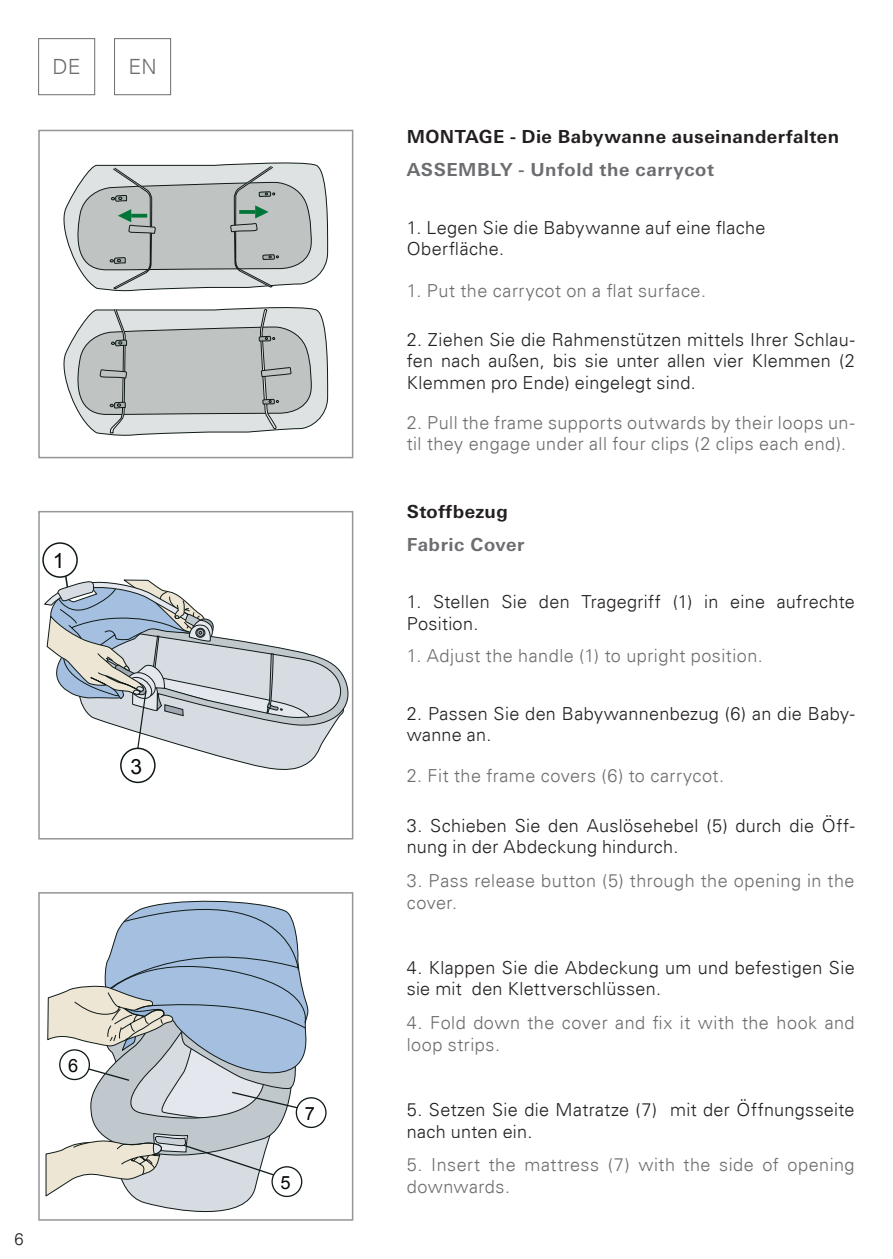
<style>
.page{position:relative;width:893px;height:1259px;background:#fff}
.page>*{position:absolute;margin:0;border:0;box-sizing:border-box;transform-origin:0 0}
.t1{font:300 21px "Univers";color:#6c6d70}
.t2{font:21px "Arial";color:#040908}
.t3{font:18.3px "Arial";color:#040908}
.t4{font:300 18px/21.6px "Univers";letter-spacing:.015em;color:#231f20}
.t5{font:300 18px/21.6px "Univers";letter-spacing:.03em;color:#6c6d70}
.t6{font:700 18px "Univers Next W1 G";letter-spacing:.02em;color:#231f20}
.t7{font:700 18px "Univers Next W1 G";letter-spacing:.03em;color:#6c6d70}
.t8{font:300 16.5px "Univers";color:#231f20}
</style>
<div class="page">
<div style="left:38px;top:38px;width:57px;height:57px;border:1px solid #6c6d70"></div>
<div style="left:114px;top:38px;width:57px;height:57px;border:1px solid #6c6d70"></div>
<div style="left:38px;top:511px;width:315px;height:328px;border:2px solid #939598"></div>
<div style="left:120px;top:747px;width:36px;height:36px;border:2px solid #0f1a17;border-radius:50%"></div>
<div style="left:42px;top:542px;width:36px;height:36px;border:2px solid #0f1a17;border-radius:50%"></div>
<svg style="left:44px;top:574px;width:310px;height:199px"></svg>
<div style="left:38px;top:130px;width:315px;height:328px;border:2px solid #939598"></div>
<svg style="left:63px;top:307px;width:266px;height:129px;background:#c5c8c8"></svg>
<svg style="left:63px;top:162px;width:266px;height:130px;background:#c3c7c6"></svg>
<svg style="left:239px;top:210px;width:16px;height:4px"></svg>
<div style="left:38px;top:892px;width:315px;height:328px;border:2px solid #939598"></div>
<svg style="left:296px;top:1097px;width:30px;height:30px"></svg>
<div style="left:296px;top:1097px;width:31px;height:31px;border:1px solid #0f1a17;border-radius:50%"></div>
<svg style="left:46px;top:892px;width:271px;height:329px"></svg>
<p class="t1" style="left:53px;top:54px;width:30px">DE</p>
<p class="t1" style="left:128px;top:54px;width:28px">EN</p>
<p class="t2" style="left:53px;top:547px;width:13px">1</p>
<p class="t2" style="left:131px;top:752px;width:13px">3</p>
<p class="t3" style="left:68px;top:1053px;width:12px">6</p>
<p class="t8" style="left:14px;top:1228px;width:11px">6</p>
<p class="t3" style="left:305px;top:1101px;width:12px">7</p>
<p class="t3" style="left:281px;top:1170px;width:12px">5</p>
<p class="t6" style="left:407px;top:126px;width:434px">MONTAGE - Die Babywanne auseinanderfalten</p>
<p class="t7" style="left:407px;top:159px;width:309px">ASSEMBLY - Unfold the carrycot</p>
<p class="t4" style="left:407px;top:216px;width:360px">1. Legen Sie die Babywanne auf eine flache<br>Oberfläche.</p>
<p class="t5" style="left:407px;top:279px;width:301px">1. Put the carrycot on a flat surface.</p>
<p class="t4" style="left:407px;top:328px;width:449px;text-align:justify">2. Ziehen Sie die Rahmenstützen mittels Ihrer Schlau&shy;fen nach außen, bis sie unter allen vier Klemmen (2<br>Klemmen pro Ende) eingelegt sind.</p>
<p class="t5" style="left:407px;top:411px;width:449px">2. Pull the frame supports outwards by their loops un&shy;til they engage under all four clips (2 clips each end).</p>
<p class="t6" style="left:407px;top:500px;width:103px">Stoffbezug</p>
<p class="t7" style="left:407px;top:534px;width:119px">Fabric Cover</p>
<p class="t4" style="left:407px;top:591px;width:449px">1. Stellen Sie den Tragegriff (1) in eine aufrechte<br>Position.</p>
<p class="t5" style="left:407px;top:644px;width:358px">1. Adjust the handle (1) to upright position.</p>
<p class="t4" style="left:407px;top:702px;width:449px">2. Passen Sie den Babywannenbezug (6) an die Baby&shy;wanne an.</p>
<p class="t5" style="left:407px;top:765px;width:319px">2. Fit the frame covers (6) to carrycot.</p>
<p class="t4" style="left:407px;top:814px;width:449px">3. Schieben Sie den Auslösehebel (5) durch die Öff&shy;nung in der Abdeckung hindurch.</p>
<p class="t5" style="left:407px;top:870px;width:449px">3. Pass release button (5) through the opening in the cover.</p>
<p class="t4" style="left:407px;top:956px;width:449px">4. Klappen Sie die Abdeckung um und befestigen Sie sie mit den Klettverschlüssen.</p>
<p class="t5" style="left:407px;top:1012px;width:449px">4. Fold down the cover and fix it with the hook and loop strips.</p>
<p class="t4" style="left:407px;top:1098px;width:449px">5. Setzen Sie die Matratze (7) mit der Öffnungsseite nach unten ein.</p>
<p class="t5" style="left:407px;top:1154px;width:449px">5. Insert the mattress (7) with the side of opening downwards.</p>
</div>
